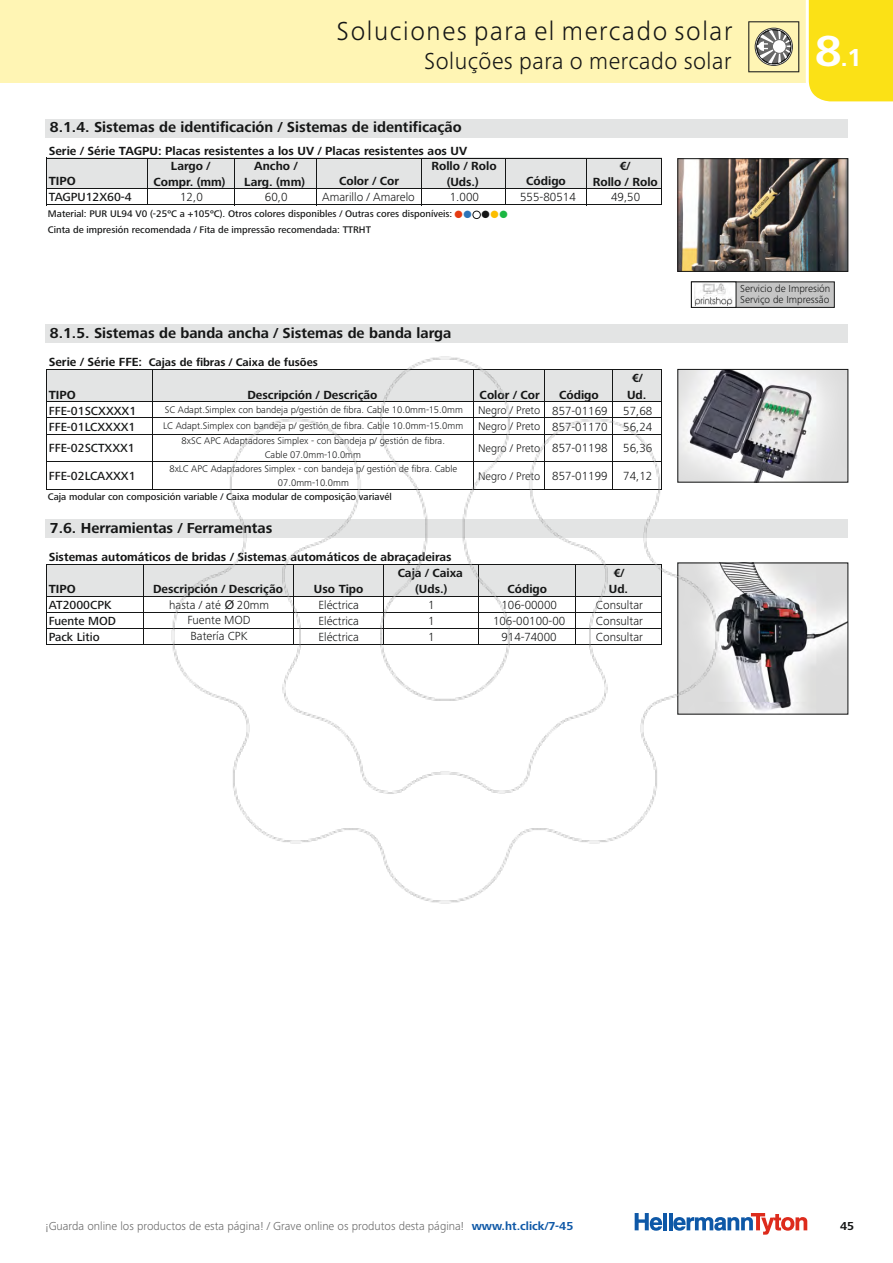
<style>
.page{position:relative;width:893px;height:1263px;background:#fff}
.page>*{position:absolute;margin:0;border:0;box-sizing:border-box;transform-origin:0 0}
.t1{font:300 27px "Frutiger Next LTW1 G";letter-spacing:.06em;color:#151616}
.t2{font:700 25.5px "Frutiger Next LTW1 G";color:#fff}
.t3{font:300 24px "Frutiger Next LTW1 G";letter-spacing:.02em;color:#151616}
.t4{font:700 15px "Frutiger Next LTW1 G";color:#151616}
.t5{font:12.9px "Wingdings";color:#e53b11}
.t6{font:700 12.15px/16px "Frutiger Next LTW1 G";color:#151616;text-align:center}
.t7{font:300 12.15px/15.8px "Frutiger Next LTW1 G";color:#151616;text-align:center}
.t8{font:500 12.15px "Frutiger Next LTW1 G";color:#151616}
.t9{font:300 12px "Frutiger Next LTW1 G";color:#686868}
.t10{font:700 12px "Frutiger Next LTW1 G";color:#151616}
.t11{font:300 11.4px "Frutiger Next LTW1 G";color:#151616}
.t12{font:700 11.4px "Frutiger Next LTW1 G";color:#151616}
.t13{font:300 10.5px/10.5px "Frutiger Next LTW1 G";color:#151616}
.t14{font:300 9.9px/13.8px "Frutiger Next LTW1 G";color:#151616;text-align:center}
.t15{font:500 9.9px/16px "Frutiger Next LTW1 G";color:#151616}
.s1{color:#2d74b8}
.s2{color:#fff}
.s3{color:#151616}
.s4{color:#fcbe00}
.s5{color:#1bb742}
.s6{font-size:45px}
.s7{font-size:12.15px}
.s8{font-weight:700}
.s9{font-family:"Arial";font-weight:400}
.s10{font-weight:700;color:#0e58a7}
</style>
<div class="page">
<div style="left:0;top:0;width:808px;height:83px;background:#fff5b4"></div>
<div style="left:805px;top:0;width:88px;height:18px;background:#fbe116"></div>
<img style="left:45px;top:18px;width:848px;height:1217px">
<h1 class="t1" style="left:337px;top:20px;width:397px">Soluciones para el mercado solar</h1>
<h3 class="t3" style="left:424px;top:51px;width:309px">Soluções para o mercado solar</h3>
<p class="t4" style="left:50px;top:122px;width:413px">8.1.4. Sistemas de identificación / Sistemas de identificação</p>
<p class="t6" style="left:49px;top:144px;width:420px">Serie / Série TAGPU: Placas resistentes a los UV / Placas resistentes aos UV</p>
<p class="t8" style="left:49px;top:193px;width:85px">TAGPU12X60-4</p>
<p class="t7" style="left:180px;top:191px;width:24px">12,0</p>
<p class="t7" style="left:265px;top:191px;width:24px">60,0</p>
<p class="t7" style="left:322px;top:191px;width:94px">Amarillo / Amarelo</p>
<p class="t7" style="left:450px;top:191px;width:31px">1.000</p>
<p class="t7" style="left:520px;top:191px;width:57px">555-80514</p>
<p class="t7" style="left:611px;top:191px;width:31px">49,50</p>
<p class="t15" style="left:48px;top:207px;width:406px">Material: PUR UL94 V0 (-25ºC a +105ºC). Otros colores disponibles / Outras cores disponíveis:<br>Cinta de impresión recomendada / Fita de impressão recomendada: TTRHT</p>
<p class="t6" style="left:153px;top:159px;width:74px">Largo /<br>Compr. (mm)</p>
<p class="t6" style="left:244px;top:159px;width:62px">Ancho /<br>Larg. (mm)</p>
<p class="t6" style="left:431px;top:159px;width:67px">Rollo / Rolo (Uds.)</p>
<p class="t6" style="left:619px;top:159px;width:13px">€/</p>
<p class="t6" style="left:339px;top:175px;width:62px">Color / Cor</p>
<p class="t6" style="left:526px;top:175px;width:41px">Código</p>
<p class="t6" style="left:49px;top:175px;width:29px">TIPO</p>
<p class="t6" style="left:593px;top:175px;width:67px">Rollo / Rolo</p>
<p class="t5" style="left:454px;top:210px;width:56px">●<span class="s1">●</span><span class="s2">●</span><span class="s3">●</span><span class="s4">●</span><span class="s5">●</span></p>
<h2 class="t2" style="left:815px;top:48px;width:49px"><span class="s6">8</span>.1</h2>
<p class="t4" style="left:50px;top:327px;width:403px">8.1.5. Sistemas de banda ancha / Sistemas de banda larga</p>
<p class="t12" style="left:49px;top:358px;width:271px"><span class="s7">Serie / Série FFE:</span> Cajas de fibras / Caixa de fusões</p>
<p class="t6" style="left:49px;top:388px;width:29px">TIPO</p>
<p class="t6" style="left:247px;top:388px;width:132px">Descripción / Descrição</p>
<p class="t6" style="left:480px;top:388px;width:62px">Color / Cor</p>
<p class="t6" style="left:559px;top:388px;width:41px">Código</p>
<p class="t6" style="left:627px;top:372px;width:21px">€/<br>Ud.</p>
<p class="t8" style="left:49px;top:406px;width:89px">FFE-01SCXXXX1</p>
<p class="t14" style="left:165px;top:404px;width:299px">SC Adapt.Simplex con bandeja p/gestión de fibra. Cable 10.0mm-15.0mm</p>
<p class="t11" style="left:478px;top:406px;width:131px">Negro / Preto <span class="s7">857-01169</span></p>
<p class="t7" style="left:623px;top:404px;width:31px">57,68</p>
<p class="t8" style="left:49px;top:422px;width:88px">FFE-01LCXXXX1</p>
<p class="t14" style="left:163px;top:420px;width:301px">LC Adapt.Simplex con bandeja p/ gestión de fibra. Cable 10.0mm-15.0mm</p>
<p class="t11" style="left:478px;top:422px;width:131px">Negro / Preto <span class="s7">857-01170</span></p>
<p class="t7" style="left:623px;top:420px;width:31px">56,24</p>
<p class="t8" style="left:49px;top:443px;width:88px">FFE-02SCTXXX1</p>
<p class="t14" style="left:182px;top:435px;width:265px">8xSC APC Adaptadores Simplex - con bandeja p/ gestión de fibra.<br>Cable 07.0mm-10.0mm</p>
<p class="t11" style="left:478px;top:444px;width:131px">Negro / Preto <span class="s7">857-01198</span></p>
<p class="t7" style="left:623px;top:441px;width:31px">56,36</p>
<p class="t8" style="left:49px;top:471px;width:88px">FFE-02LCAXXX1</p>
<p class="t14" style="left:169px;top:463px;width:289px">8xLC APC Adaptadores Simplex - con bandeja p/ gestión de fibra. Cable<br>07.0mm-10.0mm</p>
<p class="t11" style="left:478px;top:471px;width:131px">Negro / Preto <span class="s7">857-01199</span></p>
<p class="t7" style="left:623px;top:469px;width:31px">74,12</p>
<p class="t15" style="left:48px;top:490px;width:345px">Caja modular con composición variable / Caixa modular de composição variavél</p>
<p class="t4" style="left:50px;top:522px;width:224px">7.6. Herramientas / Ferramentas</p>
<p class="t6" style="left:49px;top:550px;width:404px">Sistemas automáticos de bridas / Sistemas automáticos de abraçadeiras</p>
<p class="t6" style="left:49px;top:582px;width:29px">TIPO</p>
<p class="t6" style="left:314px;top:582px;width:51px">Uso Tipo</p>
<p class="t6" style="left:398px;top:566px;width:67px">Caja / Caixa (Uds.)</p>
<p class="t6" style="left:609px;top:566px;width:21px">€/<br>Ud.</p>
<p class="t6" style="left:507px;top:582px;width:41px">Código</p>
<p class="t7" style="left:153px;top:582px;width:131px"><span class="s8">Descripción / Descrição </span>hasta / até <span class="s9">Ø</span> 20mm<br>Fuente MOD<br>Batería CPK</p>
<p class="t8" style="left:49px;top:600px;width:64px">AT2000CPK</p>
<p class="t7" style="left:318px;top:598px;width:42px">Eléctrica</p>
<p class="t7" style="left:428px;top:598px;width:8px">1</p>
<p class="t7" style="left:501px;top:598px;width:57px">106-00000</p>
<p class="t7" style="left:596px;top:598px;width:49px">Consultar</p>
<p class="t8" style="left:49px;top:616px;width:69px">Fuente MOD</p>
<p class="t7" style="left:318px;top:614px;width:42px">Eléctrica</p>
<p class="t7" style="left:428px;top:614px;width:8px">1</p>
<p class="t7" style="left:493px;top:614px;width:74px">106-00100-00</p>
<p class="t7" style="left:596px;top:614px;width:49px">Consultar</p>
<p class="t8" style="left:49px;top:632px;width:52px">Pack Litio</p>
<p class="t7" style="left:318px;top:630px;width:42px">Eléctrica</p>
<p class="t7" style="left:428px;top:630px;width:8px">1</p>
<p class="t7" style="left:501px;top:630px;width:57px">914-74000</p>
<p class="t7" style="left:596px;top:630px;width:49px">Consultar</p>
<p class="t13" style="left:740px;top:284px;width:92px">Servicio de Impresión<br>Serviço de Impressão</p>
<p class="t9" style="left:46px;top:1221px;width:529px">¡Guarda online los productos de esta página! / Grave online os produtos desta página! <span class="s10">www.ht.click/7-45</span></p>
<p class="t10" style="left:840px;top:1221px;width:16px">45</p>
</div>
